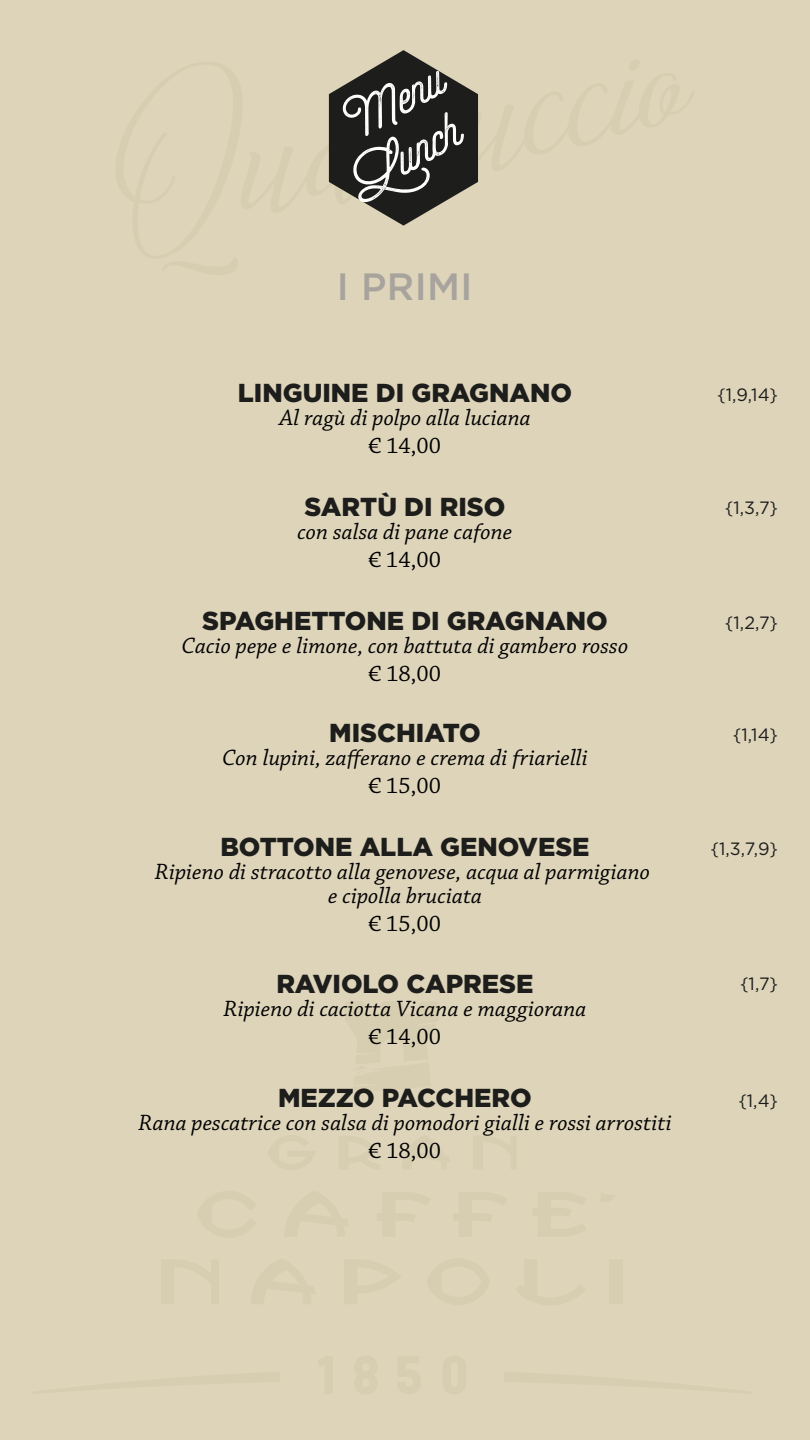
<style>
.page{position:relative;width:810px;height:1440px;background:#ddd4ba}
.page>*{position:absolute;margin:0;border:0;box-sizing:border-box;transform-origin:0 0}
.t1{font:56.1px/53px "Selfie Printed";color:#fff;text-align:center;scale:1.07 1}
.t2{font:500 38.03px "Gotham";letter-spacing:.01em;color:#a8a39d}
.t3{font:900 25.95px "Gotham";color:#1d1d1b}
.t4{font:italic 23.4px/23.4px "Chaparral Pro";letter-spacing:.005em;color:#000;text-align:center}
.t5{font:23.4px "Chaparral Pro";color:#000}
.t6{font:17.85px "Gotham";color:#1d1d1b}
</style>
<div class="page">
<div style="left:610px;top:1259px;width:13px;height:45px;background:#d7cdb1"></div>
<svg style="left:328px;top:50px;width:151px;height:176px"></svg>
<h1 class="t1" style="left:311px;top:113px;width:124px;rotate:-29deg">Menu<br>Lunch</h1>
<h2 class="t2" style="left:337px;top:262px;width:137px">I PRIMI</h2>
<p class="t3" style="left:238px;top:375px;width:336px">LINGUINE DI GRAGNANO</p>
<p class="t4" style="left:279px;top:407px;width:253px">Al ragù di polpo alla luciana</p>
<p class="t5" style="left:369px;top:433px;width:74px">€ 14,00</p>
<p class="t3" style="left:304px;top:489px;width:203px">SARTÙ DI RISO</p>
<p class="t4" style="left:298px;top:521px;width:216px">con salsa di pane cafone</p>
<p class="t5" style="left:369px;top:547px;width:74px">€ 14,00</p>
<p class="t6" style="left:717px;top:384px;width:63px">{1,9,14}</p>
<p class="t6" style="left:725px;top:496px;width:55px">{1,3,7}</p>
<p class="t3" style="left:202px;top:603px;width:407px">SPAGHETTONE DI GRAGNANO</p>
<p class="t6" style="left:725px;top:611px;width:55px">{1,2,7}</p>
<p class="t4" style="left:182px;top:635px;width:448px">Cacio pepe e limone, con battuta di gambero rosso</p>
<p class="t5" style="left:369px;top:661px;width:74px">€ 18,00</p>
<p class="t3" style="left:329px;top:715px;width:153px">MISCHIATO</p>
<p class="t6" style="left:733px;top:724px;width:47px">{1,14}</p>
<p class="t4" style="left:222px;top:747px;width:367px">Con lupini, zafferano e crema di friarielli</p>
<p class="t5" style="left:369px;top:773px;width:74px">€ 15,00</p>
<p class="t3" style="left:220px;top:829px;width:371px">BOTTONE ALLA GENOVESE</p>
<p class="t6" style="left:711px;top:837px;width:69px">{1,3,7,9}</p>
<p class="t4" style="left:155px;top:861px;width:497px">Ripieno di stracotto alla genovese, acqua al parmigiano e cipolla bruciata</p>
<p class="t5" style="left:369px;top:910px;width:74px">€ 15,00</p>
<p class="t3" style="left:276px;top:966px;width:259px">RAVIOLO CAPRESE</p>
<p class="t6" style="left:740px;top:972px;width:40px">{1,7}</p>
<p class="t4" style="left:224px;top:998px;width:364px">Ripieno di caciotta Vicana e maggiorana</p>
<p class="t5" style="left:369px;top:1024px;width:74px">€ 14,00</p>
<p class="t3" style="left:278px;top:1080px;width:255px">MEZZO PACCHERO</p>
<p class="t6" style="left:738px;top:1089px;width:41px">{1,4}</p>
<p class="t4" style="left:138px;top:1112px;width:535px">Rana pescatrice con salsa di pomodori gialli e rossi arrostiti</p>
<p class="t5" style="left:369px;top:1138px;width:74px">€ 18,00</p>
</div>
